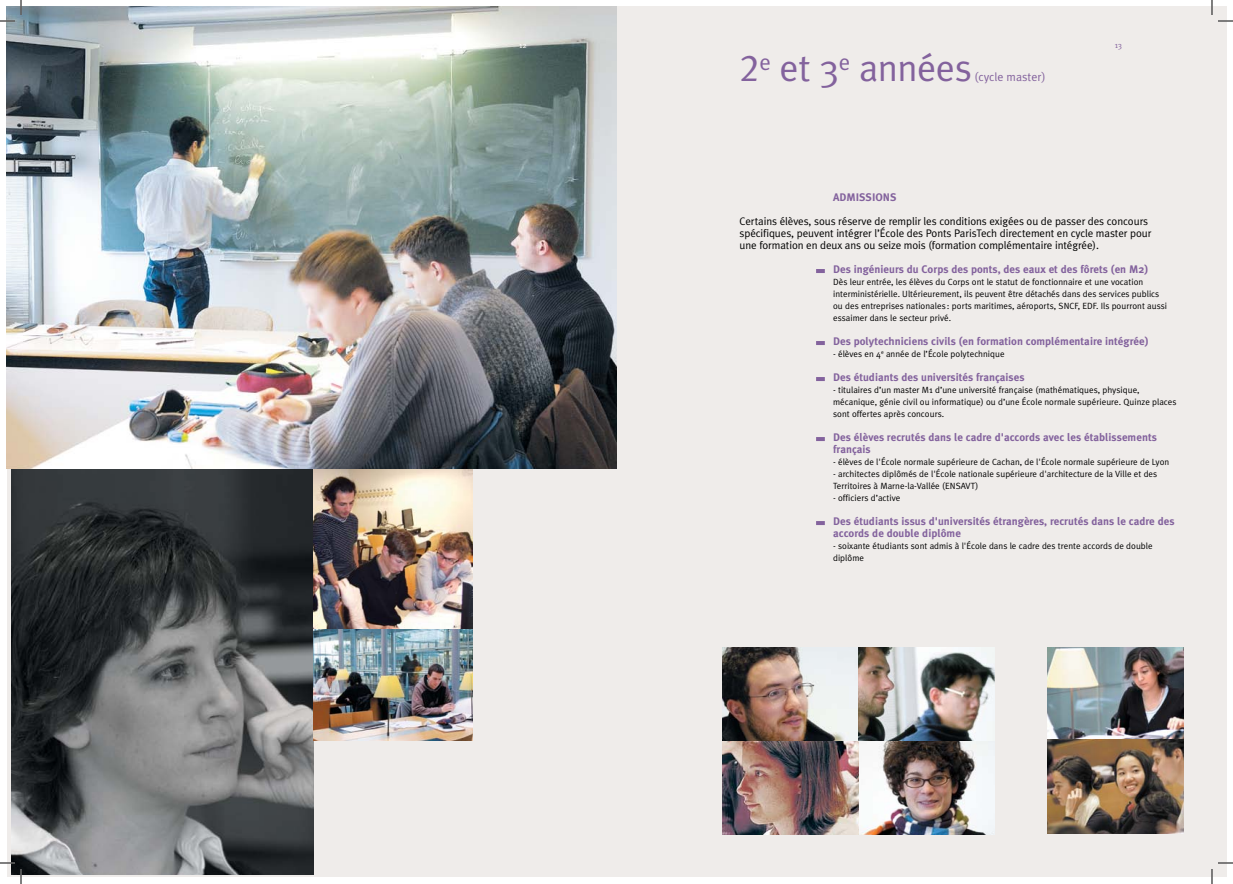
<style>
.page{position:relative;width:1233px;height:884px;background:#fff}
.page>*{position:absolute;margin:0;border:0;box-sizing:border-box;transform-origin:0 0}
.t1{font:38px "Meta Plus Normal";letter-spacing:-.015em;color:#83629d}
.t2{font:12px "Meta Plus Normal";color:#83629d}
.t3{font:700 11px/12px "Meta Plus";color:#83629d}
.t4{font:11px/12px "Meta Plus Normal";letter-spacing:-.01em;color:#000}
.t5{font:9px/12px "Meta Plus Normal";color:#000}
.t6{font:8px "Meta Plus Normal";color:#fff}
.t7{font:8px "Meta Plus Normal";color:#83629d}
.s1{font-family:"Meta Plus Normal Caps"}
</style>
<div class="page">
<div style="left:7px;top:7px;width:1219px;height:870px;background:#efecea"></div>
<img style="left:11px;top:469px;width:302px;height:405px">
<svg style="left:816px;top:269px;width:9px;height:4px"></svg>
<svg style="left:816px;top:341px;width:9px;height:4px"></svg>
<svg style="left:816px;top:377px;width:9px;height:4px"></svg>
<svg style="left:816px;top:437px;width:9px;height:4px"></svg>
<svg style="left:816px;top:521px;width:9px;height:4px"></svg>
<img style="left:314px;top:469px;width:158px;height:272px">
<img style="left:7px;top:7px;width:609px;height:462px">
<img style="left:722px;top:647px;width:272px;height:188px">
<img style="left:1047px;top:647px;width:136px;height:186px">
<svg style="left:1218px;top:20px;width:15px;height:2px"></svg>
<svg style="left:1218px;top:862px;width:15px;height:2px"></svg>
<svg style="left:0;top:0;width:22px;height:22px"></svg>
<svg style="left:0;top:862px;width:22px;height:22px"></svg>
<svg style="left:1211px;top:0;width:1px;height:15px"></svg>
<svg style="left:1211px;top:869px;width:1px;height:15px"></svg>
<p class="t6" style="left:519px;top:41px;width:9px">12</p>
<p class="t7" style="left:1114px;top:41px;width:9px">13</p>
<h1 class="t1" style="left:739px;top:46px;width:234px"><span class="s1">2</span><sup>e</sup> et 3<sup>e</sup> années</h1>
<h2 class="t2" style="left:974px;top:70px;width:72px">(cycle master)</h2>
<p class="t3" style="left:833px;top:191px;width:65px">AdmissionS</p>
<p class="t4" style="left:739px;top:215px;width:413px">Certains élèves, sous réserve de remplir les conditions exigées ou de passer des concours spécifiques, peuvent intégrer l’École des Ponts ParisTech directement en cycle master pour une formation en deux ans ou seize mois (formation complémentaire intégrée).</p>
<p class="t3" style="left:833px;top:263px;width:316px">Des ingénieurs du Corps des ponts, des eaux et des fôrets (en M2)</p>
<p class="t5" style="left:833px;top:276px;width:335px">Dès leur entrée, les élèves du Corps ont le statut de fonctionnaire et une vocation interministérielle. Ultérieurement, ils peuvent être détachés dans des services publics ou des entreprises nationales : ports maritimes, aéroports, SNCF, EDF. Ils pourront aussi essaimer dans le secteur privé.</p>
<p class="t3" style="left:833px;top:335px;width:317px">Des polytechniciens civils (en formation complémentaire intégrée)</p>
<p class="t5" style="left:833px;top:348px;width:173px">- élèves en 4<sup>e</sup> année de l’École polytechnique</p>
<p class="t3" style="left:833px;top:371px;width:193px">Des étudiants des universités françaises</p>
<p class="t5" style="left:833px;top:384px;width:345px">- titulaires d’un master M1 d’une université française (mathématiques, physique, mécanique, génie civil ou informatique) ou d’une École normale supérieure. Quinze places sont offertes après concours.</p>
<p class="t3" style="left:833px;top:431px;width:325px">Des élèves recrutés dans le cadre d'accords avec les établissements français</p>
<p class="t5" style="left:833px;top:456px;width:338px">- élèves de l'École normale supérieure de Cachan, de l'École normale supérieure de Lyon</p>
<p class="t5" style="left:833px;top:468px;width:326px">- architectes diplômés de l'École nationale supérieure d'architecture de la Ville et des<br>Territoires à Marne-la-Vallée (ENSAVT)</p>
<p class="t5" style="left:833px;top:492px;width:69px">- officiers d’active</p>
<p class="t3" style="left:833px;top:515px;width:343px">Des étudiants issus d'universités étrangères, recrutés dans le cadre des accords de double diplôme</p>
<p class="t5" style="left:833px;top:540px;width:321px">- soixante étudiants sont admis à l'École dans le cadre des trente accords de double diplôme</p>
</div>
